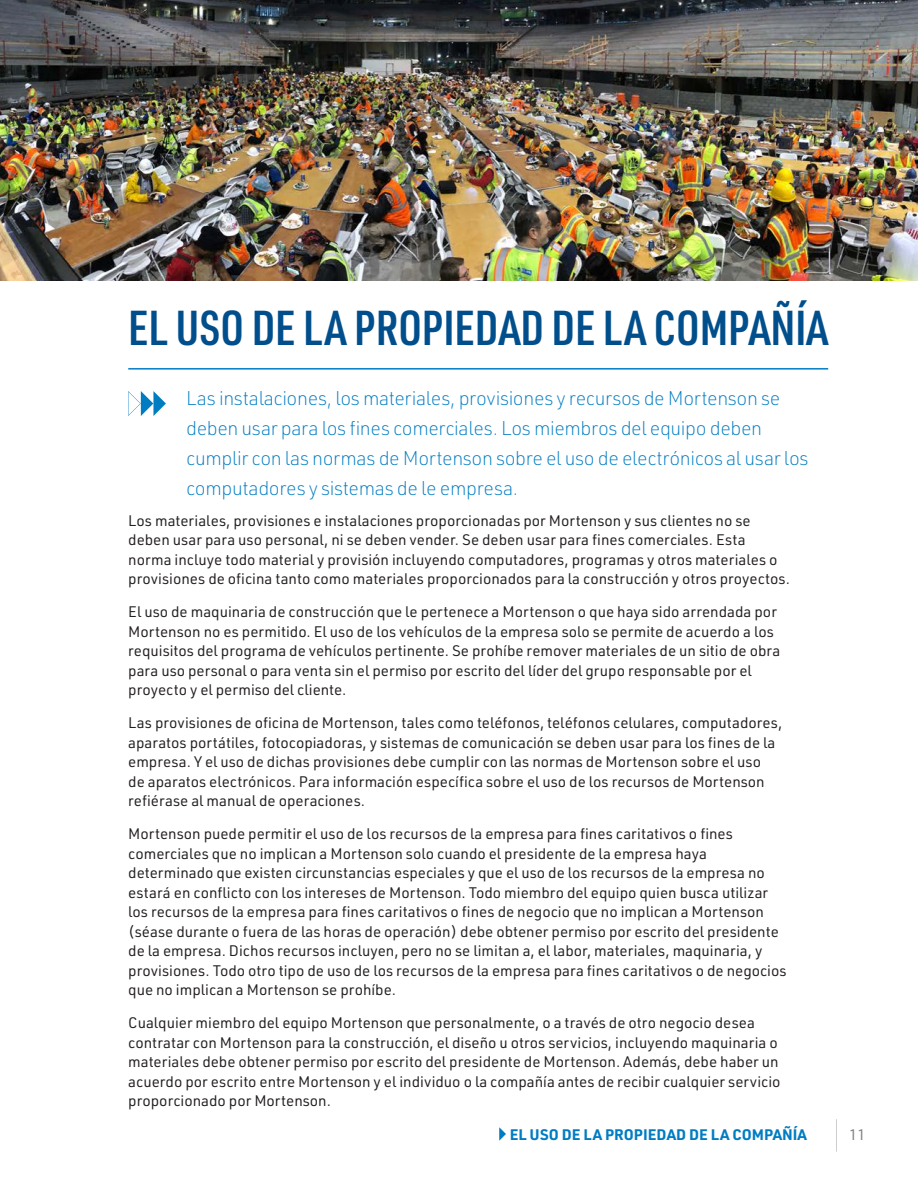
<style>
.page{position:relative;width:918px;height:1188px;background:#fff}
.page>*{position:absolute;margin:0;border:0;box-sizing:border-box;transform-origin:0 0}
.t1{font:600 48px "URWDIN Cond";color:#004f8c}
.t2{font:100 36.6px "URWDIN";color:#808080;scale:.41 1}
.t3{font:200 19.5px/30px "URWDIN";letter-spacing:-.02em;color:#007cc2}
.Body_Copy_10_13{font:15px/19.5px "URWDIN";color:#231f20}
.t4{font:700 15px "URWDIN";color:#007cc2}
.t5{font:15px "URWDIN";color:#808080}
</style>
<div class="page">
<svg style="left:499px;top:1127px;width:7px;height:14px"></svg>
<hr style="left:128px;top:368px;width:700px;height:2px;background:#007cc2">
<svg style="left:128px;top:391px;width:38px;height:25px"></svg>
<img style="left:0;top:0;width:918px;height:281px">
<p class="t1" style="left:128px;top:296px;width:701px">EL USO DE LA PROPIEDAD DE LA COMPAÑÍA</p>
<p class="t3" style="left:186px;top:383px;width:624px">Las instalaciones, los materiales, provisiones y recursos de Mortenson se deben usar para los fines comerciales. Los miembros del equipo deben cumplir con las normas de Mortenson sobre el uso de electrónicos al usar los computadores y sistemas de le empresa.</p>
<p class="Body_Copy_10_13" style="left:128px;top:510px;width:663px">Los materiales, provisiones e instalaciones proporcionadas por Mortenson y sus clientes no se deben usar para uso personal, ni se deben vender. Se deben usar para fines comerciales. Esta norma incluye todo material y provisión incluyendo computadores, programas y otros materiales o provisiones de oficina tanto como materiales proporcionados para la construcción y otros proyectos.</p>
<p class="Body_Copy_10_13" style="left:128px;top:602px;width:654px">El uso de maquinaria de construcción que le pertenece a Mortenson o que haya sido arrendada por Mortenson no es permitido. El uso de los vehículos de la empresa solo se permite de acuerdo a los requisitos del programa de vehículos pertinente. Se prohíbe remover materiales de un sitio de obra para uso personal o para venta sin el permiso por escrito del líder del grupo responsable por el proyecto y el permiso del cliente.</p>
<p class="Body_Copy_10_13" style="left:128px;top:713px;width:656px">Las provisiones de oficina de Mortenson, tales como teléfonos, teléfonos celulares, computadores, aparatos portátiles, fotocopiadoras, y sistemas de comunicación se deben usar para los fines de la empresa. Y el uso de dichas provisiones debe cumplir con las normas de Mortenson sobre el uso<br>de aparatos electrónicos. Para información específica sobre el uso de los recursos de Mortenson refiérase al manual de operaciones.</p>
<p class="Body_Copy_10_13" style="left:128px;top:824px;width:660px">Mortenson puede permitir el uso de los recursos de la empresa para fines caritativos o fines comerciales que no implican a Mortenson solo cuando el presidente de la empresa haya determinado que existen circunstancias especiales y que el uso de los recursos de la empresa no estará en conflicto con los intereses de Mortenson. Todo miembro del equipo quien busca utilizar los recursos de la empresa para fines caritativos o fines de negocio que no implican a Mortenson (séase durante o fuera de las horas de operación) debe obtener permiso por escrito del presidente de la empresa. Dichos recursos incluyen, pero no se limitan a, el labor, materiales, maquinaria, y provisiones. Todo otro tipo de uso de los recursos de la empresa para fines caritativos o de negocios que no implican a Mortenson se prohíbe.</p>
<p class="Body_Copy_10_13" style="left:128px;top:1013px;width:654px">Cualquier miembro del equipo Mortenson que personalmente, o a través de otro negocio desea contratar con Mortenson para la construcción, el diseño u otros servicios, incluyendo maquinaria o materiales debe obtener permiso por escrito del presidente de Mortenson. Además, debe haber un acuerdo por escrito entre Mortenson y el individuo o la compañía antes de recibir cualquier servicio proporcionado por Mortenson.</p>
<p class="t4" style="left:510px;top:1124px;width:299px">EL USO DE LA PROPIEDAD DE LA COMPAÑÍA</p>
<p class="t2" style="left:833px;top:1112px;width:21px">|</p>
<p class="t5" style="left:849px;top:1125px;width:18px">11</p>
</div>
